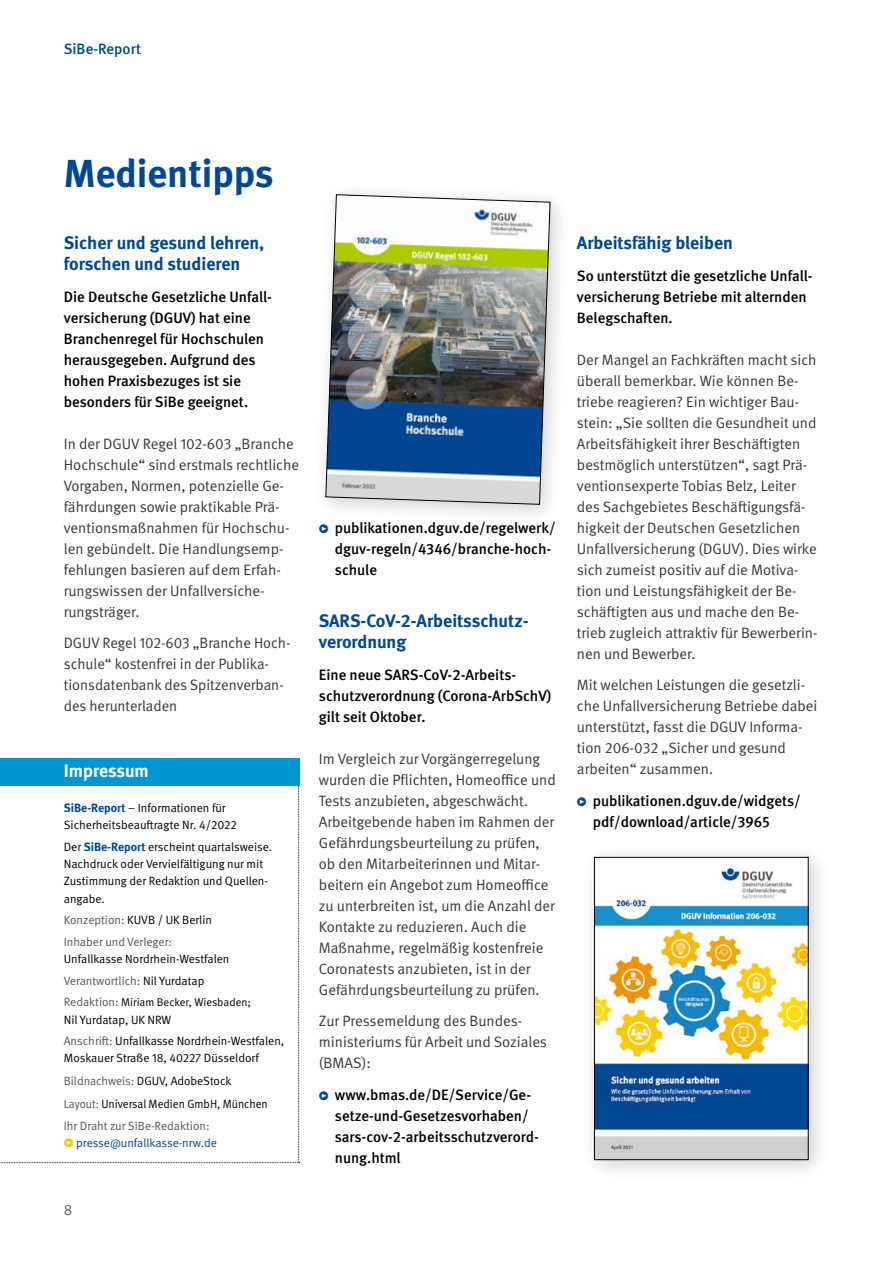
<style>
.page{position:relative;width:893px;height:1263px;background:#fff}
.page>*{position:absolute;margin:0;border:0;box-sizing:border-box;transform-origin:0 0}
.DGUV_Titel_SIBE{font:700 39px "DGUV Meta";color:#004893}
.DGUV_ZT_SIBE{font:700 18px/21px "DGUV Meta";color:#004893}
.DGUV_ZT_SIBE-2{font:700 18px "DGUV Meta";letter-spacing:-.005em;color:#fff}
.DGUV_GS_SIBE{font:15px/21px "DGUV Meta";color:#383937}
.DGUV_GS_med_SIBE{font:500 15px/21px "DGUV Meta";color:#000}
.t1{font:500 15px "DGUV Meta";color:#004893}
.t2{font:15px "DGUV Meta";color:#555756}
.DGUV_GS{font:12px/17.2px "DGUV Meta";color:#000}
.DGUV_GS-2{font:12px "DGUV Meta";color:#555756}
.DGUV_GS-3{font:12px "DGUV Meta";color:#000;scale:.95 1}
.DGUV_GS-4{font:12px "DGUV Meta";letter-spacing:-.005em;color:#004893}
.DGUV_GS-5{font:11.25px "DGUV Meta";color:#000}
.s1{font-weight:700;color:#004893}
.s2{color:#555756}
.s3{color:#000}
.s4{font-size:12px;color:#555756}
.s5{color:#fec800}
</style>
<div class="page">
<div style="left:312px;top:181px;width:259px;height:344px;background:#000;opacity:.2"></div>
<img style="left:325px;top:194px;width:225px;height:311px">
<div style="left:581px;top:844px;width:249px;height:337px;background:#000;opacity:.2"></div>
<img style="left:596px;top:859px;width:210px;height:299px">
<div style="left:594px;top:857px;width:214px;height:303px;border:1px solid #000"></div>
<svg style="left:0;top:783px;width:300px;height:380px"></svg>
<div style="left:0;top:758px;width:299px;height:27px;background:#0095d4"></div>
<p class="t1" style="left:64px;top:40px;width:79px">SiBe-Report</p>
<p class="DGUV_Titel_SIBE" style="left:64px;top:150px;width:211px">Medientipps</p>
<p class="DGUV_ZT_SIBE" style="left:64px;top:233px;width:202px">Sicher und gesund lehren, forschen und studieren</p>
<p class="DGUV_GS_med_SIBE" style="left:64px;top:286px;width:208px">Die Deutsche Gesetzliche Unfall&shy;versicherung (DGUV) hat eine<br>Branchenregel für Hochschulen herausgegeben. Aufgrund des hohen Praxisbezuges ist sie besonders für SiBe geeignet.</p>
<p class="DGUV_GS_SIBE" style="left:64px;top:433px;width:237px">In der DGUV Regel 102-603 „Branche<br>Hochschule“ sind erstmals rechtliche<br>Vorgaben, Normen, potenzielle Ge&shy;fährdungen sowie praktikable Prä&shy;ventionsmaßnahmen für Hochschu&shy;len gebündelt. Die Handlungsemp&shy;fehlungen basieren auf dem Erfah&shy;rungswissen der Unfallversiche&shy;rungsträger.</p>
<p class="DGUV_GS_SIBE" style="left:64px;top:633px;width:228px">DGUV Regel 102-603 „Branche Hoch&shy;schule“ kostenfrei in der Publika&shy;tionsdatenbank des Spitzenverban&shy;des herunterladen</p>
<p class="DGUV_ZT_SIBE-2" style="left:64px;top:760px;width:87px">Impressum</p>
<p class="DGUV_GS" style="left:64px;top:799px;width:174px"><span class="s1">SiBe-Report</span> – Informationen für<br>Sicherheitsbeauftragte Nr. 4/2022</p>
<p class="DGUV_GS" style="left:64px;top:838px;width:210px">Der <span class="s1">SiBe-Report</span> erscheint quartalsweise.<br>Nachdruck oder Vervielfältigung nur mit Zustimmung der Redaktion und Quellen&shy;angabe.</p>
<p class="DGUV_GS" style="left:64px;top:912px;width:150px"><span class="s2">Konzeption:</span> KUVB / UK Berlin</p>
<p class="DGUV_GS" style="left:64px;top:933px;width:167px"><span class="s2">Inhaber und Verleger:<br></span>Unfallkasse Nordrhein-Westfalen</p>
<p class="DGUV_GS-2" style="left:64px;top:973px;width:142px">Verantwortlich: <span class="s3">Nil Yurdatap</span></p>
<p class="DGUV_GS-5" style="left:64px;top:996px;width:189px"><span class="s4">Redaktion:</span> Miriam Becker, Wiesbaden;</p>
<p class="DGUV_GS" style="left:64px;top:1011px;width:109px">Nil Yurdatap, UK NRW</p>
<p class="DGUV_GS" style="left:64px;top:1032px;width:222px"><span class="s2">Anschrift:</span> Unfallkasse Nordrhein-Westfalen,<br>Moskauer Straße 18, 40227 Düsseldorf</p>
<p class="DGUV_GS" style="left:64px;top:1073px;width:169px"><span class="s2">Bildnachweis:</span> DGUV, AdobeStock</p>
<p class="DGUV_GS-3" style="left:64px;top:1097px;width:216px"><span class="s2">Layout:</span> Universal Medien GmbH, München</p>
<p class="DGUV_GS-2" style="left:64px;top:1119px;width:147px">Ihr Draht zur SiBe-Redaktion:</p>
<p class="DGUV_GS-4" style="left:64px;top:1136px;width:155px"><span class="s5">•</span> presse@unfallkasse-nrw.de</p>
<p class="t2" style="left:64px;top:1201px;width:10px">8</p>
<p class="DGUV_GS_med_SIBE" style="left:335px;top:517px;width:222px">publikationen.dguv.de/regelwerk/ dguv-regeln/4346/branche-hoch&shy;schule</p>
<p class="DGUV_ZT_SIBE" style="left:319px;top:611px;width:211px">SARS-CoV-2-Arbeitsschutz&shy;verordnung</p>
<p class="DGUV_GS_med_SIBE" style="left:319px;top:664px;width:234px">Eine neue SARS-CoV-2-Arbeits&shy;schutzverordnung (Corona-ArbSchV) gilt seit Oktober.</p>
<p class="DGUV_GS_SIBE" style="left:319px;top:748px;width:238px">Im Vergleich zur Vorgängerregelung wurden die Pflichten, Homeoffice und Tests anzubieten, abgeschwächt.<br>Arbeitgebende haben im Rahmen der Gefährdungsbeurteilung zu prüfen, ob den Mitarbeiterinnen und Mitar&shy;beitern ein Angebot zum Homeoffice zu unterbreiten ist, um die Anzahl der Kontakte zu reduzieren. Auch die Maßnahme, regelmäßig kostenfreie Coronatests anzubieten, ist in der Gefährdungsbeurteilung zu prüfen.</p>
<p class="DGUV_GS_SIBE" style="left:319px;top:1011px;width:230px">Zur Pressemeldung des Bundes&shy;ministeriums für Arbeit und Soziales (BMAS):</p>
<p class="DGUV_GS_med_SIBE" style="left:335px;top:1084px;width:205px">www.bmas.de/DE/Service/Ge&shy;setze-und-Gesetzesvorhaben/ sars-cov-2-arbeitsschutzverord&shy;nung.html</p>
<p class="DGUV_ZT_SIBE" style="left:577px;top:233px;width:158px">Arbeitsfähig bleiben</p>
<p class="DGUV_GS_med_SIBE" style="left:577px;top:265px;width:237px">So unterstützt die gesetzliche Unfall&shy;versicherung Betriebe mit alternden<br>Belegschaften.</p>
<p class="DGUV_GS_SIBE" style="left:577px;top:349px;width:242px">Der Mangel an Fachkräften macht sich überall bemerkbar. Wie können Be&shy;triebe reagieren? Ein wichtiger Bau&shy;stein: „Sie sollten die Gesundheit und Arbeitsfähigkeit ihrer Beschäftigten bestmöglich unterstützen“, sagt Prä&shy;ventionsexperte Tobias Belz, Leiter des Sachgebietes Beschäftigungsfä&shy;higkeit der Deutschen Gesetzlichen Unfallversicherung (DGUV). Dies wirke sich zumeist positiv auf die Motiva&shy;tion und Leistungsfähigkeit der Be&shy;schäftigten aus und mache den Be&shy;trieb zugleich attraktiv für Bewerberin&shy;nen und Bewerber.</p>
<p class="DGUV_GS_SIBE" style="left:577px;top:675px;width:242px">Mit welchen Leistungen die gesetzli&shy;che Unfallversicherung Betriebe dabei unterstützt, fasst die DGUV Informa&shy;tion 206-032 „Sicher und gesund arbeiten“ zusammen.</p>
<p class="DGUV_GS_med_SIBE" style="left:593px;top:790px;width:209px">publikationen.dguv.de/widgets/ pdf/download/article/3965</p>
</div>
